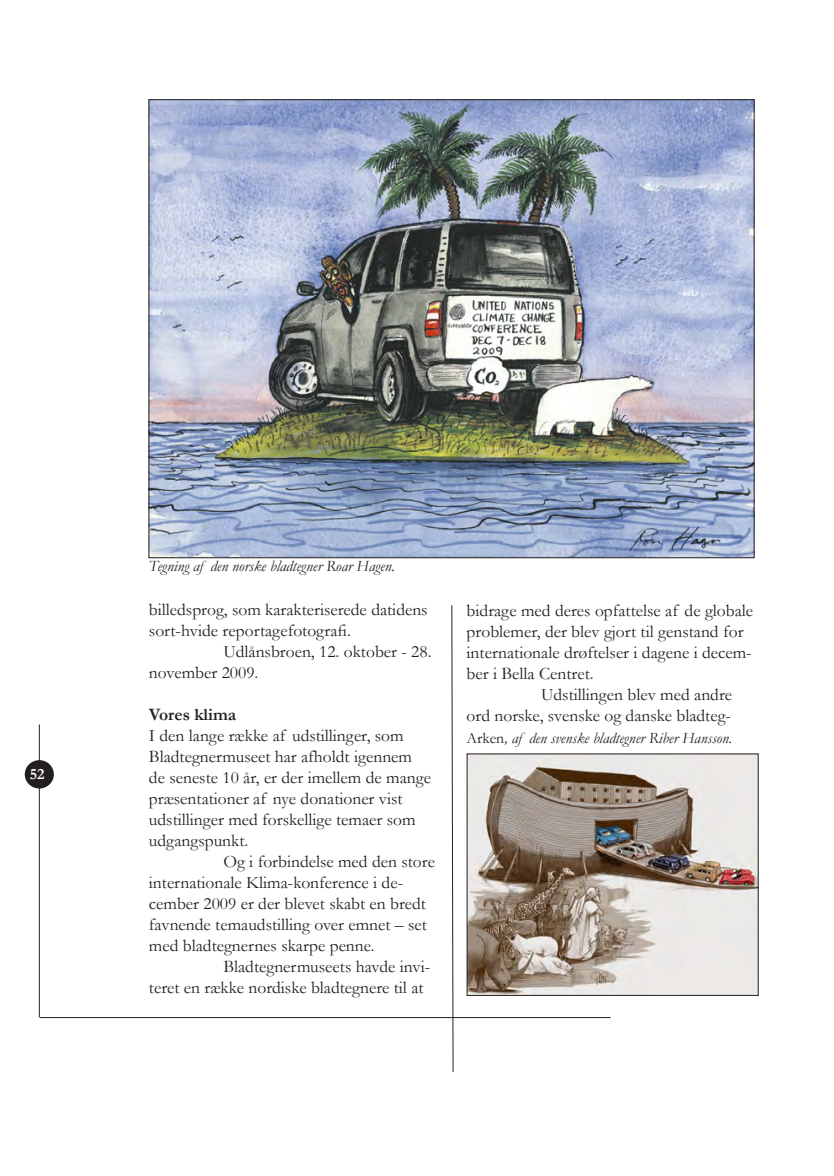
<style>
.page{position:relative;width:834px;height:1176px;background:#fff}
.page>*{position:absolute;margin:0;border:0;box-sizing:border-box;transform-origin:0 0}
.Almindelig_tekst_med{font:17.5px/21px "Garamond";color:#231f20}
.almindelig_tekst_ude{font:17.5px/21px "Garamond";color:#231f20}
.almindelig_tekst_ude-2{font:700 17.5px "Garamond";color:#231f20}
.Slutnotetekst{font:italic 15.75px "Garamond";color:#231f20}
.t1{font:700 15.75px "Garamond";color:#fff}
.s1{font-style:normal}
</style>
<div class="page">
<hr style="left:39px;top:724px;width:1px;height:293px;background:#231f20">
<hr style="left:40px;top:1017px;width:570px;height:1px;background:#231f20">
<div style="left:26px;top:761px;width:27px;height:26px;background:#231f20;border-radius:50%"></div>
<div style="left:25px;top:760px;width:29px;height:28px;border:2px solid #231f20;border-radius:50%"></div>
<img style="left:468px;top:755px;width:288px;height:239px">
<div style="left:466px;top:753px;width:292px;height:243px;border:1px solid #231f20"></div>
<img style="left:150px;top:101px;width:602px;height:455px">
<svg style="left:451px;top:605px;width:3px;height:467px"></svg>
<p class="t1" style="left:30px;top:763px;width:16px">52</p>
<p class="Slutnotetekst" style="left:149px;top:555px;width:247px">Tegning af den norske bladtegner Roar Hagen.</p>
<p class="Almindelig_tekst_med" style="left:149px;top:598px;width:280px">billedsprog, som karakteriserede datidens sort-hvide reportagefotografi.</p>
<p class="Almindelig_tekst_med" style="left:149px;top:640px;width:284px;text-indent:74px">Udlånsbroen, 12. oktober - 28. november 2009.</p>
<p class="almindelig_tekst_ude-2" style="left:149px;top:702px;width:89px">Vores klima</p>
<p class="almindelig_tekst_ude" style="left:149px;top:724px;width:284px">I den lange række af udstillinger, som Bladtegnermuseet har afholdt igennem de seneste 10 år, er der imellem de mange præsentationer af nye donationer vist udstillinger med forskellige temaer som udgangspunkt.</p>
<p class="Almindelig_tekst_med" style="left:149px;top:850px;width:287px;text-indent:74px">Og i forbindelse med den store internationale Klima-konference i de&shy;cember 2009 er der blevet skabt en bredt favnende temaudstilling over emnet – set med bladtegnernes skarpe penne.</p>
<p class="Almindelig_tekst_med" style="left:149px;top:955px;width:283px;text-indent:74px">Bladtegnermuseets havde invi&shy;teret en række nordiske bladtegnere til at</p>
<p class="Almindelig_tekst_med" style="left:466px;top:599px;width:288px">bidrage med deres opfattelse af de globale problemer, der blev gjort til genstand for internationale drøftelser i dagene i decem&shy;ber i Bella Centret.</p>
<p class="Almindelig_tekst_med" style="left:466px;top:683px;width:267px;text-align:right">Udstillingen blev med andre<br>ord norske, svenske og danske bladteg-</p>
<p class="Slutnotetekst" style="left:466px;top:728px;width:267px"><span class="s1">Arken</span>, af den svenske bladtegner Riber Hansson.</p>
</div>
